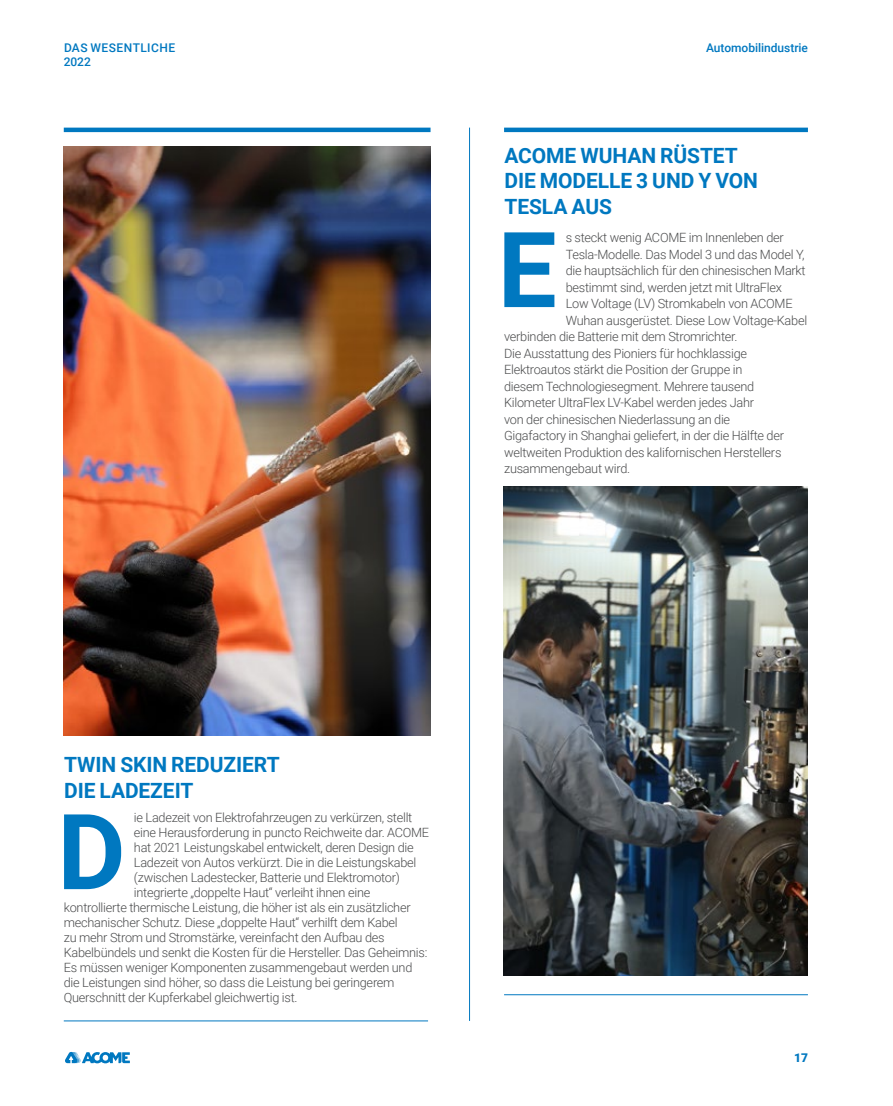
<style>
.page{position:relative;width:893px;height:1106px;background:#fff}
.page>*{position:absolute;margin:0;border:0;box-sizing:border-box;transform-origin:0 0}
.t1{font:700 105px "Roboto";color:#0078c0}
.t2{font:700 21px/25.5px "Roboto";letter-spacing:-.005em;color:#0078c0}
.t3{font:300 12.75px "Roboto";letter-spacing:-.02em;color:#4b4c4d}
.t4{font:500 12px "Roboto";color:#0078c0}
.t5{font:500 12px "Roboto";letter-spacing:.035em;color:#0078c0}
.t6{font:900 12px "Roboto";color:#0078c0}
</style>
<div class="page">
<img style="left:64px;top:147px;width:367px;height:589px">
<img style="left:503px;top:486px;width:305px;height:489px">
<hr style="left:64px;top:128px;width:367px;height:4px;background:#0078c0">
<hr style="left:504px;top:128px;width:304px;height:4px;background:#0078c0">
<hr style="left:64px;top:1020px;width:364px;height:1px;background:#0078c0">
<hr style="left:504px;top:994px;width:304px;height:1px;background:#0078c0">
<hr style="left:469px;top:128px;width:1px;height:892px;background:#0078c0">
<svg style="left:65px;top:1051px;width:65px;height:12px"></svg>
<p class="t5" style="left:64px;top:39px;width:113px">DAS WESENTLICHE</p>
<p class="t4" style="left:64px;top:54px;width:29px">2022</p>
<p class="t4" style="left:706px;top:39px;width:103px">Automobilindustrie</p>
<h2 class="t2" style="left:504px;top:141px;width:255px">ACOME WUHAN RÜSTET<br>DIE MODELLE 3 UND Y VON<br>TESLA AUS</h2>
<h1 class="t1" style="left:498px;top:196px;width:61px">E</h1>
<p class="t3" style="left:566px;top:228px;width:220px">s steckt wenig ACOME im Innenleben der</p>
<p class="t3" style="left:566px;top:245px;width:240px">Tesla-Modelle. Das Model 3 und das Model Y,</p>
<p class="t3" style="left:566px;top:261px;width:242px">die hauptsächlich für den chinesischen Markt</p>
<p class="t3" style="left:566px;top:278px;width:218px">bestimmt sind, werden jetzt mit UltraFlex</p>
<p class="t3" style="left:566px;top:294px;width:228px">Low Voltage (LV) Stromkabeln von ACOME</p>
<p class="t3" style="left:566px;top:311px;width:243px">Wuhan ausgerüstet. Diese Low Voltage-Kabel</p>
<p class="t3" style="left:504px;top:327px;width:235px">verbinden die Batterie mit dem Stromrichter.</p>
<p class="t3" style="left:504px;top:344px;width:245px">Die Ausstattung des Pioniers für hochklassige</p>
<p class="t3" style="left:504px;top:360px;width:240px">Elektroautos stärkt die Position der Gruppe in</p>
<p class="t3" style="left:504px;top:377px;width:252px">diesem Technologiesegment. Mehrere tausend</p>
<p class="t3" style="left:504px;top:393px;width:252px">Kilometer UltraFlex LV-Kabel werden jedes Jahr</p>
<p class="t3" style="left:504px;top:410px;width:228px">von der chinesischen Niederlassung an die</p>
<p class="t3" style="left:504px;top:426px;width:281px">Gigafactory in Shanghai geliefert, in der die Hälfte der</p>
<p class="t3" style="left:504px;top:443px;width:279px">weltweiten Produktion des kalifornischen Herstellers</p>
<p class="t3" style="left:504px;top:459px;width:128px">zusammengebaut wird.</p>
<h2 class="t2" style="left:64px;top:751px;width:217px">TWIN SKIN REDUZIERT<br>DIE LADEZEIT</h2>
<p class="t3" style="left:134px;top:808px;width:280px">ie Ladezeit von Elektrofahrzeugen zu verkürzen, stellt</p>
<p class="t3" style="left:134px;top:823px;width:297px">eine Herausforderung in puncto Reichweite dar. ACOME</p>
<p class="t3" style="left:134px;top:838px;width:281px">hat 2021 Leistungskabel entwickelt, deren Design die</p>
<p class="t3" style="left:134px;top:853px;width:284px">Ladezeit von Autos verkürzt. Die in die Leistungskabel</p>
<p class="t3" style="left:134px;top:868px;width:268px">(zwischen Ladestecker, Batterie und Elektromotor)</p>
<p class="t3" style="left:134px;top:883px;width:238px">integrierte „doppelte Haut“ verleiht ihnen eine</p>
<p class="t3" style="left:64px;top:898px;width:348px">kontrollierte thermische Leistung, die höher ist als ein zusätzlicher</p>
<p class="t3" style="left:64px;top:913px;width:335px">mechanischer Schutz. Diese „doppelte Haut“ verhilft dem Kabel</p>
<p class="t3" style="left:64px;top:928px;width:322px">zu mehr Strom und Stromstärke, vereinfacht den Aufbau des</p>
<p class="t3" style="left:64px;top:943px;width:365px">Kabelbündels und senkt die Kosten für die Hersteller. Das Geheimnis:</p>
<p class="t3" style="left:64px;top:958px;width:350px">Es müssen weniger Komponenten zusammengebaut werden und</p>
<p class="t3" style="left:64px;top:973px;width:332px">die Leistungen sind höher, so dass die Leistung bei geringerem</p>
<p class="t3" style="left:64px;top:988px;width:235px">Querschnitt der Kupferkabel gleichwertig ist.</p>
<h1 class="t1" style="left:57px;top:778px;width:70px">D</h1>
<p class="t6" style="left:794px;top:1049px;width:15px">17</p>
</div>
